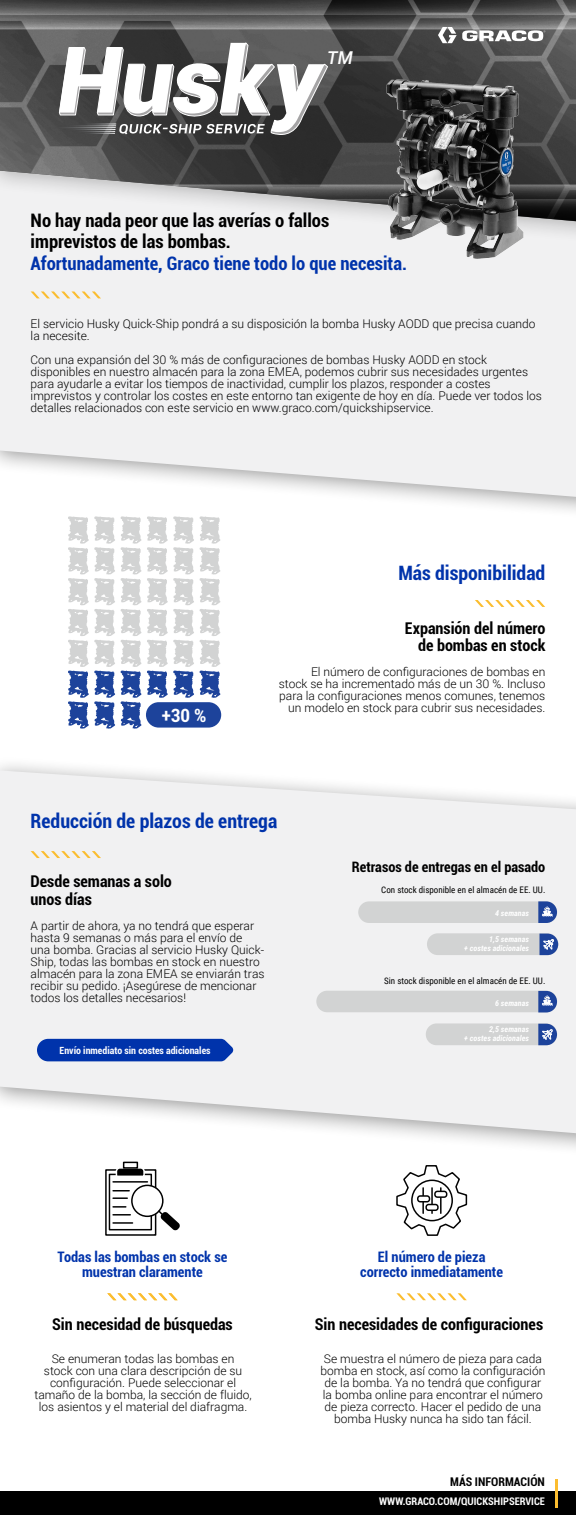
<style>
.page{position:relative;width:576px;height:1515px;background:#fff}
.page>*{position:absolute;margin:0;border:0;box-sizing:border-box;transform-origin:0 0}
.t1{font:700 condensed 19.8px "Roboto";color:#0033ab}
.t2{font:700 condensed 18.6px/21.9px "Roboto";color:#000}
.t3{font:700 condensed 18.6px "Roboto";color:#0033ab}
.t4{font:700 condensed 18.3px "Roboto";color:#fff}
.t5{font:italic 500 17.7px "Roboto";color:#fff}
.t6{font:700 condensed 16.2px/17.4px "Roboto";color:#000;text-align:right}
.t7{font:700 condensed 14.46px/15px "Roboto";color:#0033ab;text-align:center}
.t8{font:700 condensed 14.4px "Roboto";color:#000}
.t9{font:300 12px/12px "Roboto";color:#000}
.t10{font:700 condensed 12px "Roboto";color:#000}
.t11{font:700 condensed 10.5px "Roboto";color:#fff}
.t12{font:700 condensed 9.9px "Roboto";color:#fff}
.t13{font:9px "Roboto Condensed";color:#000}
.t14{font:italic 700 8.1px/8.7px "Roboto Condensed";color:#fff;text-align:right}
</style>
<div class="page">
<div style="left:0;top:120px;width:576px;height:400px;background:#000;opacity:.4"></div>
<svg style="left:0;top:245px;width:576px;height:252px;fill:#f1f1f2"></svg>
<div style="left:0;top:0;width:576px;height:245px;background:#f1f1f2"></div>
<div style="left:0;top:756px;width:576px;height:400px;background:#000;opacity:.4"></div>
<svg style="left:0;top:770px;width:576px;height:363px;fill:#f1f1f2"></svg>
<div style="left:146px;top:702px;width:75px;height:26px;background:#1d439b;border-radius:13px"></div>
<svg style="left:147px;top:516px;width:47px;height:182px"></svg>
<svg style="left:200px;top:516px;width:20px;height:182px"></svg>
<svg style="left:68px;top:516px;width:47px;height:213px"></svg>
<svg style="left:121px;top:516px;width:20px;height:213px"></svg>
<img style="left:0;top:0;width:576px;height:221px">
<svg style="left:438px;top:27px;width:107px;height:16px"></svg>
<img style="left:385px;top:78px;width:139px;height:181px">
<div style="left:0;top:1492px;width:576px;height:23px;background:#000"></div>
<hr style="left:555px;top:1479px;width:3px;height:29px;background:#fcbd30">
<div style="left:358px;top:901px;width:199px;height:22px;background:#d2d3d3;border-radius:11px"></div>
<svg style="left:538px;top:901px;width:19px;height:22px"></svg>
<hr style="left:46px;top:127px;width:69px;height:1px;background:#fff">
<svg style="left:58px;top:43px;width:271px;height:92px"></svg>
<div style="left:427px;top:933px;width:131px;height:22px;background:#d2d3d3;border-radius:11px"></div>
<svg style="left:540px;top:934px;width:18px;height:21px"></svg>
<div style="left:426px;top:1023px;width:131px;height:22px;background:#d2d3d3;border-radius:11px"></div>
<svg style="left:538px;top:1024px;width:19px;height:21px"></svg>
<div style="left:316px;top:991px;width:241px;height:21px;background:#d2d3d3;border-radius:11px"></div>
<svg style="left:538px;top:991px;width:19px;height:21px"></svg>
<svg style="left:396px;top:1165px;width:71px;height:71px"></svg>
<div style="left:411px;top:1180px;width:42px;height:41px;border:2px solid #030303;border-radius:50%"></div>
<hr style="left:422px;top:1188px;width:2px;height:25px;background:#030303">
<hr style="left:431px;top:1188px;width:2px;height:25px;background:#030303">
<hr style="left:440px;top:1188px;width:2px;height:25px;background:#030303">
<div style="left:418px;top:1196px;width:12px;height:6px;background:#fff;border-radius:2px"></div>
<div style="left:417px;top:1195px;width:13px;height:7px;border:2px solid #030303;border-radius:2px"></div>
<div style="left:426px;top:1205px;width:12px;height:5px;background:#fff;border-radius:2px"></div>
<div style="left:425px;top:1204px;width:14px;height:7px;border:2px solid #030303;border-radius:2px"></div>
<div style="left:435px;top:1191px;width:12px;height:6px;background:#fff;border-radius:2px"></div>
<div style="left:434px;top:1191px;width:13px;height:7px;border:2px solid #030303;border-radius:2px"></div>
<div style="left:105px;top:1169px;width:51px;height:67px;border:2px solid #030303"></div>
<div style="left:109px;top:1174px;width:43px;height:56px;border:2px solid #030303"></div>
<svg style="left:115px;top:1166px;width:31px;height:11px"></svg>
<div style="left:123px;top:1162px;width:15px;height:7px;border:2px solid #010101"></div>
<hr style="left:113px;top:1181px;width:34px;height:2px;background:#030303">
<svg style="left:113px;top:1190px;width:16px;height:9px"></svg>
<svg style="left:113px;top:1206px;width:13px;height:2px"></svg>
<svg style="left:113px;top:1214px;width:17px;height:2px"></svg>
<hr style="left:113px;top:1222px;width:20px;height:2px;background:#030303">
<div style="left:132px;top:1185px;width:31px;height:31px;background:#fff;border-radius:50%"></div>
<div style="left:131px;top:1185px;width:33px;height:32px;border:2px solid #010101;border-radius:50%"></div>
<svg style="left:157px;top:1209px;width:23px;height:22px"></svg>
<svg style="left:475px;top:600px;width:70px;height:7px"></svg>
<svg style="left:31px;top:851px;width:70px;height:7px"></svg>
<svg style="left:107px;top:1293px;width:71px;height:7px"></svg>
<svg style="left:396px;top:1293px;width:71px;height:7px"></svg>
<svg style="left:31px;top:291px;width:70px;height:7px"></svg>
<div style="left:37px;top:1039px;width:197px;height:22px;background:#0033ab"></div>
<h3 class="t5" style="left:327px;top:45px;width:27px">TM</h3>
<h2 class="t2" style="left:31px;top:208px;width:300px">No hay nada peor que las averías o fallos imprevistos de las bombas.</h2>
<h2 class="t3" style="left:31px;top:251px;width:378px">Afortunadamente, Graco tiene todo lo que necesita.</h2>
<p class="t9" style="left:31px;top:318px;width:506px">El servicio Husky Quick-Ship pondrá a su disposición la bomba Husky AODD que precisa cuando la necesite.</p>
<p class="t9" style="left:31px;top:354px;width:513px">Con una expansión del 30 % más de configuraciones de bombas Husky AODD en stock disponibles en nuestro almacén para la zona EMEA, podemos cubrir sus necesidades urgentes para ayudarle a evitar los tiempos de inactividad, cumplir los plazos, responder a costes imprevistos y controlar los costes en este entorno tan exigente de hoy en día. Puede ver todos los detalles relacionados con este servicio en www.graco.com/quickshipservice.</p>
<h1 class="t1" style="left:398px;top:559px;width:148px">Más disponibilidad</h1>
<h3 class="t4" style="left:162px;top:703px;width:46px">+30 %</h3>
<h3 class="t6" style="left:405px;top:619px;width:142px">Expansión del número de bombas en stock</h3>
<p class="t9" style="left:279px;top:666px;width:268px;text-align:right">El número de configuraciones de bombas en<br>stock se ha incrementado más de un 30 %. Incluso para la configuraciones menos comunes, tenemos un modelo en stock para cubrir sus necesidades.</p>
<h1 class="t1" style="left:31px;top:808px;width:248px">Reducción de plazos de entrega</h1>
<h3 class="t6" style="left:31px;top:872px;width:143px;text-align:left">Desde semanas a solo unos días</h3>
<p class="t9" style="left:31px;top:920px;width:235px">A partir de ahora, ya no tendrá que esperar hasta 9 semanas o más para el envío de una bomba. Gracias al servicio Husky Quick-Ship, todas las bombas en stock en nuestro almacén para la zona EMEA se enviarán tras recibir su pedido. ¡Asegúrese de mencionar todos los detalles necesarios!</p>
<p class="t12" style="left:60px;top:1043px;width:152px">Envío inmediato sin costes adicionales</p>
<p class="t8" style="left:352px;top:857px;width:195px">Retrasos de entregas en el pasado</p>
<p class="t13" style="left:381px;top:883px;width:166px">Con stock disponible en el almacén de EE. UU.</p>
<p class="t14" style="left:495px;top:909px;width:36px">4 semanas</p>
<p class="t14" style="left:464px;top:935px;width:66px">1,5 semanas<br>+ costes adicionales</p>
<p class="t13" style="left:384px;top:975px;width:163px">Sin stock disponible en el almacén de EE. UU.</p>
<p class="t14" style="left:495px;top:998px;width:36px">6 semanas</p>
<p class="t14" style="left:464px;top:1025px;width:66px">2,5 semanas<br>+ costes adicionales</p>
<p class="t7" style="left:58px;top:1249px;width:171px">Todas las bombas en stock se muestran claramente</p>
<p class="t7" style="left:360px;top:1249px;width:144px">El número de pieza correcto inmediatamente</p>
<h3 class="t6" style="left:52px;top:1315px;width:182px">Sin necesidad de búsquedas</h3>
<h3 class="t6" style="left:315px;top:1315px;width:230px">Sin necesidades de configuraciones</h3>
<p class="t9" style="left:34px;top:1352px;width:219px;text-align:center">Se enumeran todas las bombas en<br>stock con una clara descripción de su configuración. Puede seleccionar el tamaño de la bomba, la sección de fluido, los asientos y el material del diafragma.</p>
<p class="t9" style="left:320px;top:1352px;width:227px;text-align:center">Se muestra el número de pieza para cada bomba en stock, así como la configuración de la bomba. Ya no tendrá que configurar la bomba online para encontrar el número de pieza correcto. Hacer el pedido de una bomba Husky nunca ha sido tan fácil.</p>
<p class="t10" style="left:450px;top:1473px;width:96px">MÁS INFORMACIÓN</p>
<p class="t11" style="left:379px;top:1494px;width:167px">WWW.GRACO.COM/QUICKSHIPSERVICE</p>
</div>
